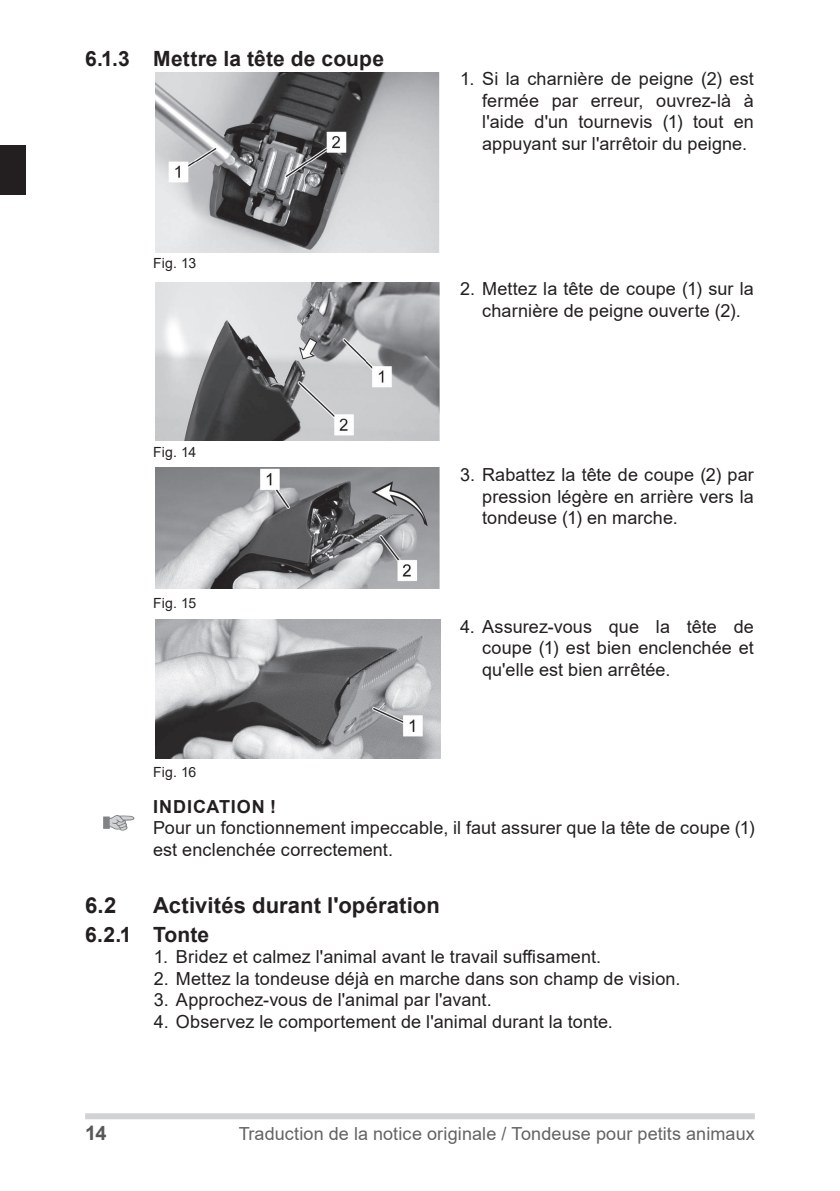
<style>
.page{position:relative;width:840px;height:1191px;background:#fff}
.page>*{position:absolute;margin:0;border:0;box-sizing:border-box;transform-origin:0 0}
.t1{font:700 22px "Arial";letter-spacing:.005em;color:#231f20}
.t2{font:700 21px "Arial";letter-spacing:.005em;color:#231f20}
.t3{font:700 20px "Arial";color:#57585a}
.InfoHinweis-Tabell{font:18px/21.6px "Arial";letter-spacing:.005em;color:#231f20;text-align:justify}
.t4{font:18px "Arial";letter-spacing:.005em;color:#636366}
.Warnhinweis_Gefahr{font:700 18px "Arial";letter-spacing:.05em;color:#231f20}
.t5{font:14px "Arial";letter-spacing:.01em;color:#231f20}
</style>
<div class="page">
<div style="left:0;top:145px;width:26px;height:50px;background:#231f20"></div>
<div style="left:85px;top:1113px;width:669px;height:6px;background:#d1d2d4"></div>
<img style="left:156px;top:72px;width:283px;height:180px">
<img style="left:156px;top:282px;width:283px;height:159px">
<img style="left:156px;top:468px;width:283px;height:121px">
<img style="left:156px;top:619px;width:284px;height:140px">
<svg style="left:103px;top:815px;width:31px;height:15px"></svg>
<p class="t2" style="left:85px;top:44px;width:300px">6.1.3 Mettre la tête de coupe</p>
<p class="t5" style="left:153px;top:253px;width:44px">Fig. 13</p>
<p class="t5" style="left:153px;top:442px;width:44px">Fig. 14</p>
<p class="t5" style="left:153px;top:593px;width:44px">Fig. 15</p>
<p class="InfoHinweis-Tabell" style="left:482px;top:68px;width:273px;text-indent:-22px">1. Si la charnière de peigne (2) est fermée par erreur, ouvrez-là à l'aide d'un tournevis (1) tout en appuyant sur l'arrêtoir du peigne.</p>
<p class="InfoHinweis-Tabell" style="left:460px;top:278px;width:295px;text-align:center">2. Mettez la tête de coupe (1) sur la charnière de peigne ouverte (2).</p>
<p class="InfoHinweis-Tabell" style="left:482px;top:464px;width:273px;text-indent:-22px">3. Rabattez la tête de coupe (2) par pression légère en arrière vers la tondeuse (1) en marche.</p>
<p class="InfoHinweis-Tabell" style="left:482px;top:615px;width:273px;text-indent:-22px">4. Assurez-vous que la tête de coupe (1) est bien enclenchée et qu'elle est bien arrêtée.</p>
<p class="t5" style="left:153px;top:762px;width:45px">Fig. 16</p>
<p class="Warnhinweis_Gefahr" style="left:153px;top:793px;width:124px">INDICATION !</p>
<p class="InfoHinweis-Tabell" style="left:153px;top:817px;width:603px">Pour un fonctionnement impeccable, il faut assurer que la tête de coupe (1) est enclenchée correctement.</p>
<p class="t1" style="left:85px;top:890px;width:33px">6.2</p>
<p class="t1" style="left:153px;top:890px;width:288px">Activités durant l'opération</p>
<p class="t2" style="left:85px;top:919px;width:126px">6.2.1 Tonte</p>
<p class="InfoHinweis-Tabell" style="left:154px;top:946px;width:448px">1. Bridez et calmez l'animal avant le travail suffisament.</p>
<p class="InfoHinweis-Tabell" style="left:154px;top:967px;width:528px">2. Mettez la tondeuse déjà en marche dans son champ de vision.</p>
<p class="InfoHinweis-Tabell" style="left:154px;top:989px;width:339px">3. Approchez-vous de l'animal par l'avant.</p>
<p class="InfoHinweis-Tabell" style="left:154px;top:1010px;width:460px">4. Observez le comportement de l'animal durant la tonte.</p>
<p class="t3" style="left:85px;top:1118px;width:23px">14</p>
<p class="t4" style="left:239px;top:1121px;width:517px">Traduction de la notice originale / Tondeuse pour petits animaux</p>
</div>
